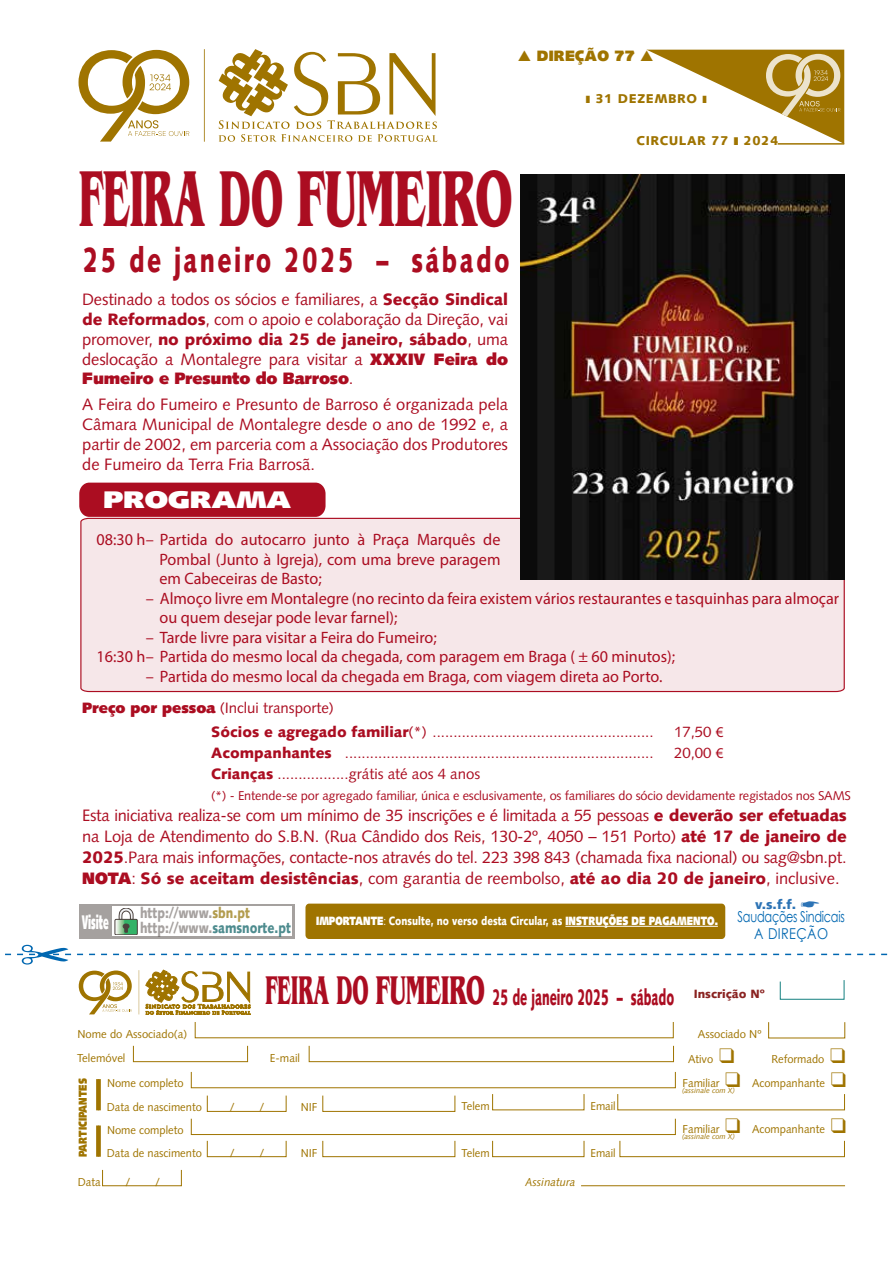
<style>
.page{position:relative;width:893px;height:1263px;background:#fff}
.page>*{position:absolute;margin:0;border:0;box-sizing:border-box;transform-origin:0 0}
.t1{font:700 83.1px "Benguiat";color:#ab0d21;scale:.49 1}
.t2{font:900 34.65px "Syntax";letter-spacing:.1em;color:#ab0d21;scale:.69 1}
.t3{font:900 24px "Syntax";color:#fff;scale:1.25 1}
.t4{font:900 22.35px "Syntax";color:#ab0d21;scale:.55 1}
.t5{font:900 19.65px "Syntax";color:#fff;scale:.47 1}
.t6{font:16.5px/19.8px "Syntax";letter-spacing:-.01em;color:#ab0d21;text-align:justify}
.t7{font:16.5px/19.5px "Myriad Pro";color:#ab0d21}
.t8{font:15px/24px "Syntax";color:#ab0d21}
.t9{font:900 15px/15.1px "Syntax";color:rgb(30 18 13/.4);scale:.8 1}
.t10{font:15px/16.5px "Century Gothic";letter-spacing:-.02em;color:#0067b1;text-align:center;scale:.75 1}
.t11{font:900 15px "Syntax";letter-spacing:.015em;color:#9f7400}
.t12{font:900 13.5px "Syntax";color:#2c73b5}
.t13{font:12.75px "Syntax";letter-spacing:-.01em;color:#ab0d21}
.t14{font:900 12.75px "Syntax";letter-spacing:.045em;color:#9f7400}
.t15{font:900 12px "Syntax";color:#fff;scale:.8 1}
.t16{font:900 12px "Syntax";color:#8a2321}
.t17{font:11.55px "Syntax";color:#9f7400}
.t18{font:900 11.55px "Syntax";color:#9f7400;scale:.83 1}
.t19{font:italic 11.55px "Syntax";color:#9f7400}
.t20{font:italic 7.5px "Syntax";color:#9f7400}
.s1{font-weight:900}
.s2{font-family:"Myriad Pro"}
.s3{color:rgb(145 113 0/.7)}
.s4{color:rgb(0 90 94/.7)}
.s5{font-weight:400}
.s6{font-style:inherit}
.s7{font-family:"Benguiat";font-weight:700;font-size:42px}
</style>
<div class="page">
<svg style="left:5px;top:945px;width:882px;height:19px"></svg>
<svg style="left:779px;top:980px;width:66px;height:20px"></svg>
<div style="left:207px;top:1141px;width:79px;height:16px;border:1px solid #9f7400"></div>
<div style="left:323px;top:1141px;width:132px;height:16px;border:1px solid #9f7400"></div>
<div style="left:492px;top:1141px;width:92px;height:16px;border:1px solid #9f7400"></div>
<div style="left:620px;top:1141px;width:225px;height:16px;border:1px solid #9f7400"></div>
<div style="left:96px;top:1079px;width:5px;height:31px;background:#9f7400"></div>
<div style="left:96px;top:1125px;width:5px;height:32px;background:#9f7400"></div>
<div style="left:191px;top:1118px;width:484px;height:17px;border:1px solid #9f7400"></div>
<div style="left:133px;top:1046px;width:115px;height:16px;border:1px solid #9f7400"></div>
<div style="left:309px;top:1045px;width:365px;height:17px;border:1px solid #9f7400"></div>
<hr style="left:581px;top:1185px;width:264px;height:1px;background:#9f7400">
<svg style="left:139px;top:970px;width:112px;height:45px"></svg>
<svg style="left:79px;top:970px;width:53px;height:44px"></svg>
<div style="left:305px;top:904px;width:420px;height:35px;background:#9f7400;border-radius:4px"></div>
<hr style="left:565px;top:926px;width:153px;height:1px;background:#fff">
<div style="left:79px;top:904px;width:215px;height:35px;background:#a5a19f"></div>
<div style="left:112px;top:906px;width:180px;height:30px;background:#fff"></div>
<svg style="left:115px;top:908px;width:22px;height:27px"></svg>
<div style="left:79px;top:483px;width:247px;height:34px;background:#ab0d21;border-radius:11px"></div>
<div style="left:80px;top:517px;width:765px;height:176px;background:#f6e7e9"></div>
<img style="left:520px;top:174px;width:324px;height:406px">
<svg style="left:219px;top:49px;width:218px;height:93px"></svg>
<hr style="left:204px;top:49px;width:1px;height:93px;background:#9f7400">
<svg style="left:79px;top:50px;width:110px;height:92px"></svg>
<svg style="left:647px;top:50px;width:197px;height:94px"></svg>
<hr style="left:778px;top:143px;width:66px;height:2px;background:#9f7400">
<p class="t11" style="left:518px;top:47px;width:137px">▲ DIREÇÃO 77 ▲</p>
<p class="t14" style="left:586px;top:91px;width:122px">❚ 31 DEZEMBRO ❚</p>
<h1 class="t1" style="left:79px;top:151px;width:885px">FEIRA DO FUMEIRO</h1>
<h2 class="t2" style="left:83px;top:239px;width:620px">25 de janeiro 2025 – sábado</h2>
<p class="t14" style="left:637px;top:133px;width:143px">CIRCULAR 77 ❚ 2024</p>
<p class="t6" style="left:82px;top:290px;width:427px">Destinado a todos os sócios e familiares, a <span class="s1">Secção Sindical de Reformados</span>, com o apoio e colaboração da Direção, vai promover, <span class="s1">no próximo dia 25 de janeiro, sábado</span>, uma deslocação a Montalegre para visitar a <span class="s1">XXXIV Feira do Fumeiro e Presunto do Barroso</span>.</p>
<p class="t6" style="left:82px;top:395px;width:427px">A Feira do Fumeiro e Presunto de Barroso é organizada pela Câmara Municipal de Montalegre desde o ano de 1992 e, a partir de 2002, em parceria com a Associação dos Produtores de Fumeiro da Terra Fria Barrosã.</p>
<h3 class="t3" style="left:103px;top:485px;width:152px">PROGRAMA</h3>
<p class="t7" style="left:159px;top:529px;width:342px;text-align:justify;text-indent:-63px">08:30 h – Partida do autocarro junto à Praça Marquês de Pombal (Junto à Igreja), com uma breve paragem em Cabeceiras de Basto;</p>
<p class="t7" style="left:159px;top:588px;width:681px;text-indent:-14px">– Almoço livre em Montalegre (no recinto da feira existem vários restaurantes e tasquinhas para almoçar ou quem desejar pode levar farnel);</p>
<p class="t7" style="left:96px;top:627px;width:580px;text-indent:49px">– Tarde livre para visitar a Feira do Fumeiro;<br>16:30 h – Partida do mesmo local da chegada, com paragem em Braga ( ± 60 minutos);</p>
<p class="t7" style="left:146px;top:666px;width:518px">– Partida do mesmo local da chegada em Braga, com viagem direta ao Porto.</p>
<p class="t8" style="left:211px;top:696px;width:444px;text-indent:-129px"><span class="s1">Preço por pessoa</span> (Inclui transporte)<br><span class="s1">Sócios e agregado familiar</span>(*) .....................................................</p>
<p class="t8" style="left:674px;top:720px;width:51px">17,50 <span class="s2">€</span></p>
<p class="t8" style="left:211px;top:741px;width:444px"><span class="s1">Acompanhantes</span> ..........................................................................</p>
<p class="t8" style="left:674px;top:741px;width:51px">20,00 <span class="s2">€</span></p>
<p class="t8" style="left:211px;top:762px;width:270px"><span class="s1">Crianças</span> .................grátis até aos 4 anos</p>
<p class="t13" style="left:211px;top:788px;width:641px">(*) - Entende-se por agregado familiar, única e esclusivamente, os familiares do sócio devidamente registados nos SAMS</p>
<p class="t6" style="left:82px;top:805px;width:766px;line-height:21px">Esta iniciativa realiza-se com um mínimo de 35 inscrições e é limitada a 55 pessoas <span class="s1">e deverão ser efetuadas </span>na Loja de Atendimento do S.B.N. (Rua Cândido dos Reis, 130-2º, 4050 – 151 Porto) <span class="s1">até 17 de janeiro de 2025</span>.Para mais informações, contacte-nos através do tel. 223 398 843 (chamada fixa nacional) ou sag@sbn.pt.<br><span class="s1">NOTA</span>: <span class="s1">Só se aceitam desistências</span>, com garantia de reembolso, <span class="s1">até ao dia 20 de janeiro</span>, inclusive.</p>
<p class="t5" style="left:82px;top:910px;width:59px">Visite</p>
<p class="t9" style="left:140px;top:905px;width:190px">http://www.<span class="s3">sbn.pt </span>http://www.<span class="s4">samsnorte.pt</span></p>
<p class="t12" style="left:755px;top:896px;width:67px">v.s.f.f. ☛</p>
<p class="t15" style="left:316px;top:914px;width:504px">IMPORTANTE<span class="s5">:</span> <span class="s6">Consulte, no verso desta Circular, as</span> INSTRUÇÕES DE PAGAMENTO.</p>
<p class="t10" style="left:738px;top:908px;width:144px">Saudações Sindicais<br>A DIREÇÃO</p>
<h3 class="t4" style="left:266px;top:983px;width:745px"><span class="s7">FEIRA DO FUMEIRO</span> 25 de janeiro 2025 – sábado</h3>
<p class="t16" style="left:694px;top:987px;width:73px">Inscrição Nº</p>
<p class="t17" style="left:77px;top:1027px;width:111px">Nome do Associado(a)</p>
<p class="t17" style="left:698px;top:1027px;width:65px">Associado Nº</p>
<p class="t17" style="left:77px;top:1051px;width:50px">Telemóvel</p>
<p class="t17" style="left:270px;top:1051px;width:32px">E-mail</p>
<p class="t17" style="left:688px;top:1052px;width:48px">Ativo ❑</p>
<p class="t17" style="left:771px;top:1052px;width:76px">Reformado ❑</p>
<p class="t18" style="left:76px;top:1157px;width:96px;rotate:-90deg">PARTICIPANTES</p>
<p class="t17" style="left:107px;top:1076px;width:78px">Nome completo</p>
<p class="t17" style="left:682px;top:1076px;width:165px">Familiar ❑ Acompanhante ❑</p>
<p class="t20" style="left:682px;top:1086px;width:54px">(assinale com X)</p>
<p class="t17" style="left:107px;top:1100px;width:97px">Data de nascimento</p>
<p class="t17" style="left:230px;top:1100px;width:6px">/</p>
<p class="t17" style="left:259px;top:1100px;width:6px">/</p>
<p class="t17" style="left:301px;top:1100px;width:18px">NIF</p>
<p class="t17" style="left:462px;top:1099px;width:30px">Telem</p>
<p class="t17" style="left:590px;top:1099px;width:27px">Email</p>
<p class="t17" style="left:107px;top:1146px;width:97px">Data de nascimento</p>
<p class="t17" style="left:230px;top:1146px;width:6px">/</p>
<p class="t17" style="left:259px;top:1146px;width:6px">/</p>
<p class="t17" style="left:301px;top:1146px;width:18px">NIF</p>
<p class="t17" style="left:462px;top:1146px;width:30px">Telem</p>
<p class="t17" style="left:590px;top:1146px;width:27px">Email</p>
<p class="t17" style="left:682px;top:1122px;width:165px">Familiar ❑ Acompanhante ❑</p>
<p class="t17" style="left:107px;top:1123px;width:78px">Nome completo</p>
<p class="t20" style="left:682px;top:1132px;width:54px">(assinale com X)</p>
<p class="t17" style="left:78px;top:1175px;width:24px">Data</p>
<p class="t17" style="left:125px;top:1175px;width:6px">/</p>
<p class="t17" style="left:155px;top:1175px;width:6px">/</p>
<p class="t19" style="left:525px;top:1175px;width:52px">Assinatura</p>
</div>
